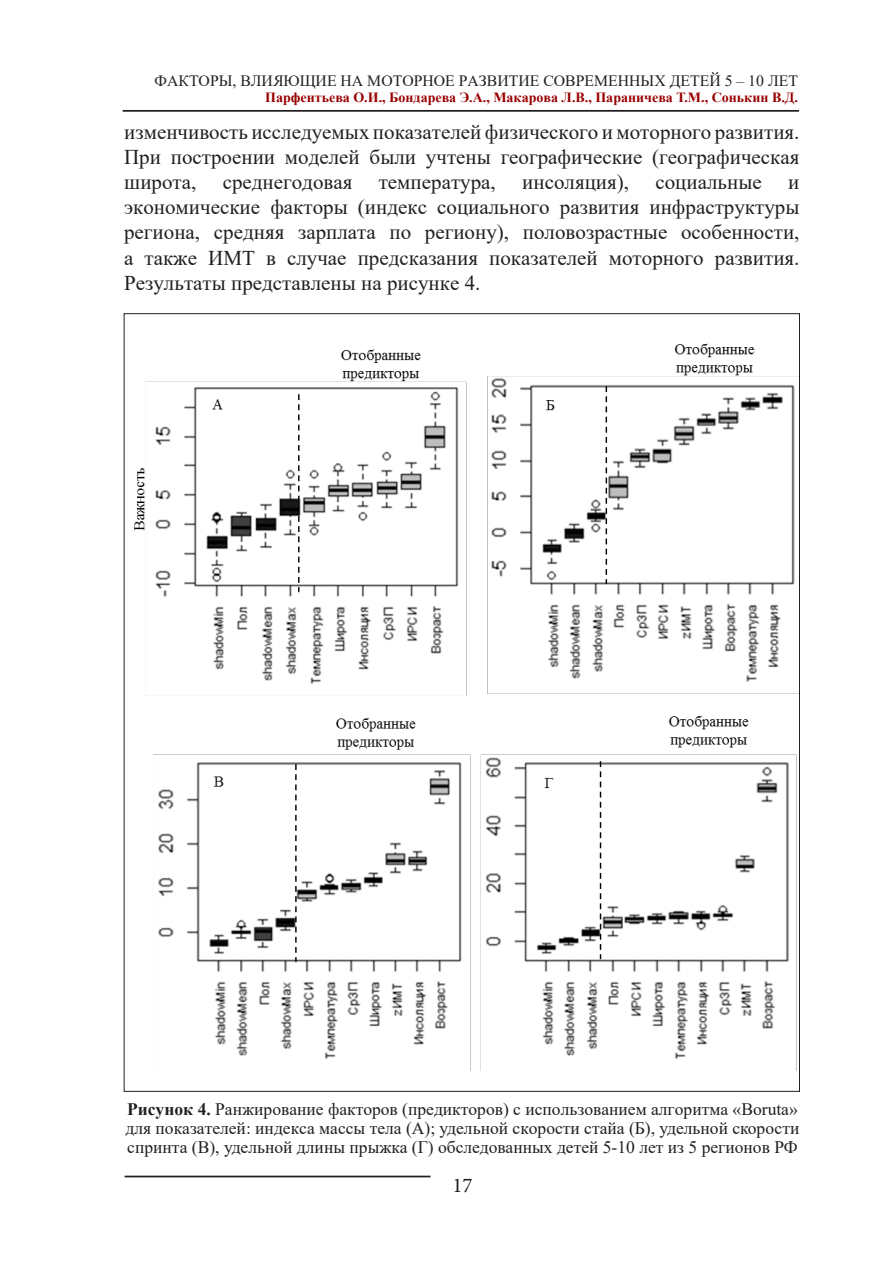
<style>
.page{position:relative;width:874px;height:1265px;background:#fff}
.page>*{position:absolute;margin:0;border:0;box-sizing:border-box;transform-origin:0 0}
.t1{font:21px/25.2px "Times New Roman";color:#231f20;text-align:justify}
.t2{font:21px "Minion Pro";color:#231f20}
.t3{font:17.5px/19.2px "Times New Roman";color:#231f20;text-align:justify}
.t4{font:15.75px "Times New Roman";color:#231f20}
.t5{font:700 14px "Times New Roman";color:#900}
.s1{font-weight:700}
</style>
<div class="page">
<hr style="left:123px;top:110px;width:675px;height:2px;background:#231f20">
<hr style="left:125px;top:1176px;width:305px;height:1px;background:#231f20">
<img style="left:134px;top:343px;width:663px;height:727px">
<p class="t4" style="left:154px;top:70px;width:644px">ФАКТОРЫ, ВЛИЯЮЩИЕ НА МОТОРНОЕ РАЗВИТИЕ СОВРЕМЕННЫХ ДЕТЕЙ 5 – 10 ЛЕТ</p>
<p class="t5" style="left:265px;top:87px;width:534px">Парфентьева О.И., Бондарева Э.А., Макарова Л.В., Параничева Т.М., Сонькин В.Д.</p>
<p class="t1" style="left:124px;top:118px;width:676px">изменчивость исследуемых показателей физического и моторного развития.<br>При построении моделей были учтены географические (географическая широта,</p>
<p class="t1" style="left:222px;top:169px;width:131px">среднегодовая</p>
<p class="t1" style="left:378px;top:169px;width:118px">температура,</p>
<p class="t1" style="left:522px;top:169px;width:108px">инсоляция),</p>
<p class="t1" style="left:655px;top:169px;width:108px">социальные</p>
<p class="t1" style="left:124px;top:169px;width:676px;text-indent:663px">и экономические факторы (индекс социального развития инфраструктуры региона, средняя зарплата по региону), половозрастные особенности, а также ИМТ в случае предсказания показателей моторного развития.<br>Результаты представлены на рисунке 4.</p>
<p class="t3" style="left:125px;top:1099px;width:675px"><span class="s1">Рисунок 4.</span> Ранжирование факторов (предикторов) с использованием алгоритма «Boruta» для показателей: индекса массы тела (А); удельной скорости стайа (Б), удельной скорости спринта (В), удельной длины прыжка (Г) обследованных детей 5-10 лет из 5 регионов РФ</p>
<p class="t2" style="left:452px;top:1171px;width:22px">17</p>
</div>
